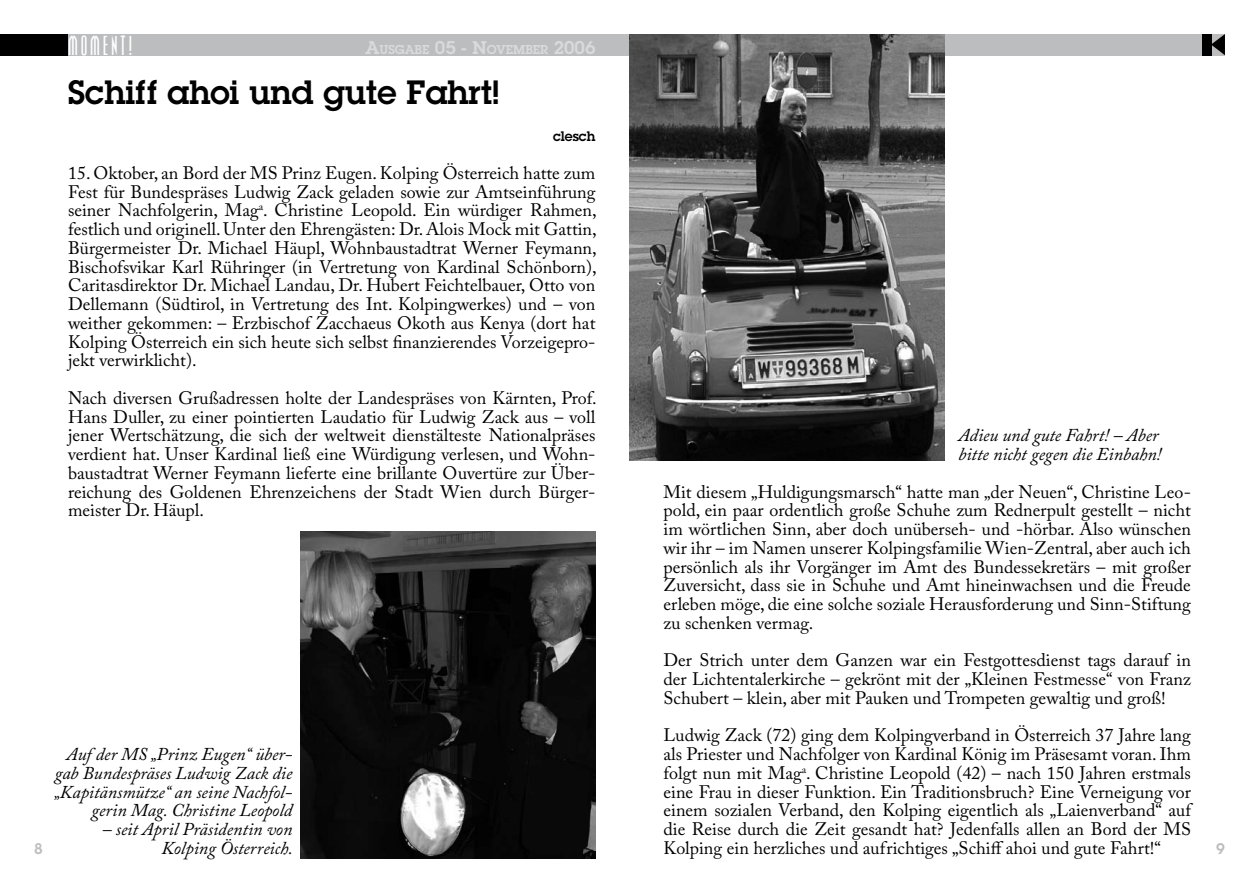
<style>
.page{position:relative;width:1259px;height:893px;background:#fff}
.page>*{position:absolute;margin:0;border:0;box-sizing:border-box;transform-origin:0 0}
.t1{font:600 33px "Lubalin Graph Std";color:#000}
.t2{font:28.5px "Pritchard";letter-spacing:.1em;color:#fff}
.t3{font:18px/18.8px "Adobe Caslon Pro";color:#000;text-align:justify}
.t4{font:italic 18px/18.8px "Adobe Caslon Pro";color:#000;text-align:right}
.t5{font:600 13.5px "Lubalin Graph Std";color:#000}
.t6{font:600 12.6px "Lubalin Graph Std";color:#d9dadb}
.s1{font-size:18px}
</style>
<div class="page">
<div style="left:13px;top:34px;width:616px;height:21px;background:#bcbdbe"></div>
<div style="left:0;top:34px;width:68px;height:21px;background:#000"></div>
<div style="left:629px;top:34px;width:596px;height:21px;background:#bcbdbe"></div>
<div style="left:1202px;top:34px;width:10px;height:21px;background:#000"></div>
<svg style="left:1212px;top:34px;width:13px;height:21px"></svg>
<img style="left:629px;top:34px;width:315px;height:427px">
<img style="left:301px;top:531px;width:294px;height:328px">
<h2 class="t2" style="left:68px;top:32px;width:66px">MOMENT!</h2>
<p class="t6" style="left:365px;top:41px;width:231px"><span class="s1">A</span>usgabe <span class="s1">05 - N</span>ovember <span class="s1">2006</span></p>
<h1 class="t1" style="left:68px;top:70px;width:432px">Schiff ahoi und gute Fahrt!</h1>
<p class="t5" style="left:553px;top:128px;width:44px">clesch</p>
<p class="t3" style="left:68px;top:163px;width:530px">15. Oktober, an Bord der MS Prinz Eugen. Kolping Österreich hatte zum Fest für Bundespräses Ludwig Zack geladen sowie zur Amtseinführung seiner Nachfolgerin, Mag<sup>a</sup>. Christine Leopold. Ein würdiger Rahmen, festlich und originell. Unter den Ehrengästen: Dr. Alois Mock mit Gattin, Bürgermeister Dr. Michael Häupl, Wohnbaustadtrat Werner Feymann, Bischofsvikar Karl Rühringer (in Vertretung von Kardinal Schönborn), Caritasdirektor Dr. Michael Landau, Dr. Hubert Feichtelbauer, Otto von Dellemann (Südtirol, in Vertretung des Int. Kolpingwerkes) und – von weither gekommen: – Erzbischof Zacchaeus Okoth aus Kenya (dort hat Kolping Österreich ein sich heute sich selbst finanzierendes Vorzeigepro&shy;jekt verwirklicht).</p>
<p class="t3" style="left:68px;top:388px;width:530px">Nach diversen Grußadressen holte der Landespräses von Kärnten, Prof.<br>Hans Duller, zu einer pointierten Laudatio für Ludwig Zack aus – voll jener Wertschätzung, die sich der weltweit dienstälteste Nationalpräses verdient hat. Unser Kardinal ließ eine Würdigung verlesen, und Wohn&shy;baustadtrat Werner Feymann lieferte eine brillante Ouvertüre zur Über&shy;reichung des Goldenen Ehrenzeichens der Stadt Wien durch Bürger&shy;meister Dr. Häupl.</p>
<p class="t4" style="left:54px;top:744px;width:240px">Auf der MS „Prinz Eugen“ über&shy;gab Bundespräses Ludwig Zack die „Kapitänsmütze“ an seine Nachfol&shy;gerin Mag. Christine Leopold</p>
<p class="t4" style="left:103px;top:819px;width:192px">– seit April Präsidentin von<br>Kolping Österreich.</p>
<p class="t4" style="left:958px;top:426px;width:205px;text-align:left">Adieu und gute Fahrt! – Aber bitte nicht gegen die Einbahn!</p>
<p class="t3" style="left:663px;top:482px;width:529px">Mit diesem „Huldigungsmarsch“ hatte man „der Neuen“, Christine Leo&shy;pold, ein paar ordentlich große Schuhe zum Rednerpult gestellt – nicht im wörtlichen Sinn, aber doch unüberseh- und -hörbar. Also wünschen wir ihr – im Namen unserer Kolpingsfamilie Wien-Zentral, aber auch ich persönlich als ihr Vorgänger im Amt des Bundessekretärs – mit großer Zuversicht, dass sie in Schuhe und Amt hineinwachsen und die Freude erleben möge, die eine solche soziale Herausforderung und Sinn-Stiftung zu schenken vermag.</p>
<p class="t3" style="left:663px;top:651px;width:529px">Der Strich unter dem Ganzen war ein Festgottesdienst tags darauf in der Lichtentalerkirche – gekrönt mit der „Kleinen Festmesse“ von Franz Schubert – klein, aber mit Pauken und Trompeten gewaltig und groß!</p>
<p class="t3" style="left:663px;top:726px;width:529px">Ludwig Zack (72) ging dem Kolpingverband in Österreich 37 Jahre lang als Priester und Nachfolger von Kardinal König im Präsesamt voran. Ihm folgt nun mit Mag<sup>a</sup>. Christine Leopold (42) – nach 150 Jahren erstmals eine Frau in dieser Funktion. Ein Traditionsbruch? Eine Verneigung vor einem sozialen Verband, den Kolping eigentlich als „Laienverband“ auf die Reise durch die Zeit gesandt hat? Jedenfalls allen an Bord der MS Kolping ein herzliches und aufrichtiges „Schiff ahoi und gute Fahrt!“</p>
</div>
